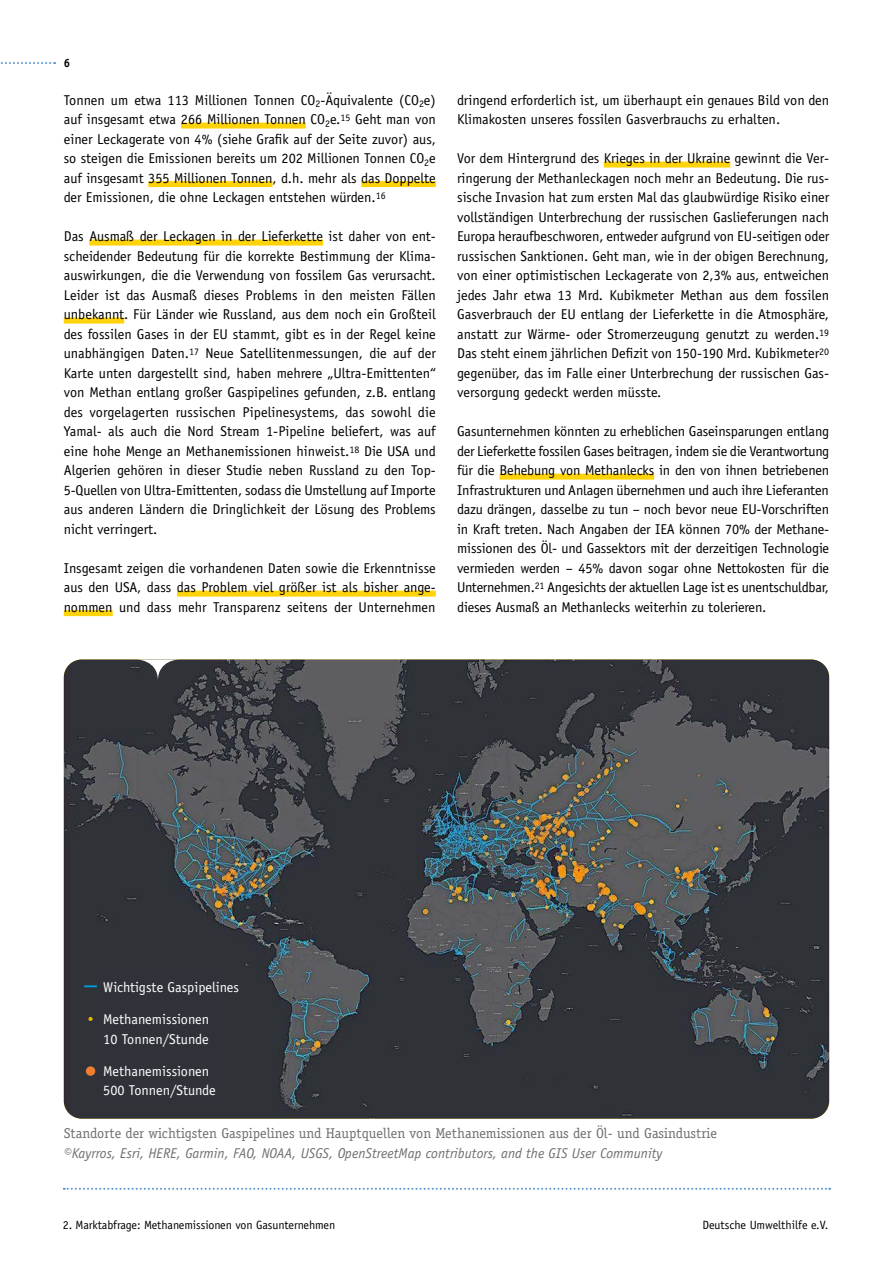
<style>
.page{position:relative;width:893px;height:1263px;background:#fff}
.page>*{position:absolute;margin:0;border:0;box-sizing:border-box;transform-origin:0 0}
.t1{font:14.25px/19.5px "Officina Sans";color:#000;text-align:justify}
.t2{font:14.25px "Officina Serif";color:#706f6f}
.t3{font:italic 14.25px "Officina Sans";color:#706f6f}
.t4{font:14.25px/19.5px "Officina Sans";color:#fff}
.t5{font:12px "Officina Sans";letter-spacing:-.005em;color:#000}
.t6{font:700 12px "Officina Sans";color:#000;scale:.95 1}
</style>
<div class="page">
<svg style="left:64px;top:1188px;width:766px;height:2px"></svg>
<svg style="left:1px;top:62px;width:54px;height:2px"></svg>
<div style="left:181px;top:123px;width:125px;height:6px;background:#ffd309"></div>
<div style="left:148px;top:181px;width:124px;height:6px;background:#ffd309"></div>
<div style="left:361px;top:181px;width:75px;height:6px;background:#ffd309"></div>
<div style="left:89px;top:240px;width:234px;height:6px;background:#ffd309"></div>
<div style="left:64px;top:318px;width:60px;height:6px;background:#ffd309"></div>
<div style="left:177px;top:591px;width:259px;height:6px;background:#ffd309"></div>
<div style="left:64px;top:610px;width:49px;height:6px;background:#ffd309"></div>
<div style="left:604px;top:162px;width:126px;height:6px;background:#ffd309"></div>
<div style="left:499px;top:474px;width:155px;height:6px;background:#ffd309"></div>
<img style="left:64px;top:659px;width:765px;height:460px">
<div style="left:92px;top:966px;width:134px;height:140px;background:#2f3239;border-radius:18px"></div>
<svg style="left:137px;top:659px;width:42px;height:22px"></svg>
<svg style="left:84px;top:985px;width:13px;height:2px"></svg>
<svg style="left:88px;top:1017px;width:5px;height:4px"></svg>
<div style="left:86px;top:1066px;width:9px;height:10px;background:#ed7d31;border-radius:50%"></div>
<p class="t6" style="left:64px;top:55px;width:8px">6</p>
<p class="t1" style="left:64px;top:90px;width:374px">Tonnen um etwa 113 Millionen Tonnen CO<sub>2</sub>-Äquivalente (CO<sub>2</sub>e) auf insgesamt etwa 266 Millionen Tonnen CO<sub>2</sub>e.<sup>15</sup> Geht man von einer Leckagerate von 4% (siehe Grafik auf der Seite zuvor) aus, so steigen die Emissionen bereits um 202 Millionen Tonnen CO<sub>2</sub>e auf insgesamt 355 Millionen Tonnen, d.h. mehr als das Doppelte der Emissionen, die ohne Leckagen entstehen würden.<sup>16</sup></p>
<p class="t1" style="left:64px;top:226px;width:374px">Das Ausmaß der Leckagen in der Lieferkette ist daher von ent&shy;scheidender Bedeutung für die korrekte Bestimmung der Klima&shy;auswirkungen, die die Verwendung von fossilem Gas verursacht.<br>Leider ist das Ausmaß dieses Problems in den meisten Fällen unbekannt. Für Länder wie Russland, aus dem noch ein Großteil des fossilen Gases in der EU stammt, gibt es in der Regel keine unabhängigen Daten.<sup>17</sup> Neue Satellitenmessungen, die auf der Karte unten dargestellt sind, haben mehrere „Ultra-Emittenten“ von Methan entlang großer Gaspipelines gefunden, z.B. entlang des vorgelagerten russischen Pipelinesystems, das sowohl die Yamal- als auch die Nord Stream 1-Pipeline beliefert, was auf eine hohe Menge an Methanemissionen hinweist.<sup>18</sup> Die USA und Algerien gehören in dieser Studie neben Russland zu den Top-5-Quellen von Ultra-Emittenten, sodass die Umstellung auf Importe aus anderen Ländern die Dringlichkeit der Lösung des Problems nicht verringert.</p>
<p class="t1" style="left:64px;top:558px;width:374px">Insgesamt zeigen die vorhandenen Daten sowie die Erkenntnisse aus den USA, dass das Problem viel größer ist als bisher ange&shy;nommen und dass mehr Transparenz seitens der Unternehmen</p>
<p class="t1" style="left:457px;top:90px;width:374px">dringend erforderlich ist, um überhaupt ein genaues Bild von den<br>Klimakosten unseres fossilen Gasverbrauchs zu erhalten.</p>
<p class="t1" style="left:457px;top:148px;width:374px">Vor dem Hintergrund des Krieges in der Ukraine gewinnt die Ver&shy;ringerung der Methanleckagen noch mehr an Bedeutung. Die rus&shy;sische Invasion hat zum ersten Mal das glaubwürdige Risiko einer vollständigen Unterbrechung der russischen Gaslieferungen nach Europa heraufbeschworen, entweder aufgrund von EU-seitigen oder russischen Sanktionen. Geht man, wie in der obigen Berechnung, von einer optimistischen Leckagerate von 2,3% aus, entweichen jedes Jahr etwa 13 Mrd. Kubikmeter Methan aus dem fossilen Gasverbrauch der EU entlang der Lieferkette in die Atmosphäre, anstatt zur Wärme- oder Stromerzeugung genutzt zu werden.<sup>19<br></sup>Das steht einem jährlichen Defizit von 150-190 Mrd. Kubikmeter<sup>20 </sup>gegenüber, das im Falle einer Unterbrechung der russischen Gas&shy;versorgung gedeckt werden müsste.</p>
<p class="t1" style="left:457px;top:421px;width:374px">Gasunternehmen könnten zu erheblichen Gaseinsparungen entlang der Lieferkette fossilen Gases beitragen, indem sie die Verantwortung für die Behebung von Methanlecks in den von ihnen betriebenen Infrastrukturen und Anlagen übernehmen und auch ihre Lieferanten dazu drängen, dasselbe zu tun – noch bevor neue EU-Vorschriften in Kraft treten. Nach Angaben der IEA können 70% der Methane&shy;missionen des Öl- und Gassektors mit der derzeitigen Technologie vermieden werden – 45% davon sogar ohne Nettokosten für die Unternehmen.<sup>21</sup> Angesichts der aktuellen Lage ist es unentschuldbar, dieses Ausmaß an Methanlecks weiterhin zu tolerieren.</p>
<p class="t4" style="left:103px;top:977px;width:137px">Wichtigste Gaspipelines</p>
<p class="t4" style="left:103px;top:1009px;width:107px">Methanemissionen<br>10 Tonnen/Stunde</p>
<p class="t4" style="left:103px;top:1061px;width:114px">Methanemissionen<br>500 Tonnen/Stunde</p>
<p class="t2" style="left:64px;top:1125px;width:655px">Standorte der wichtigsten Gaspipelines und Hauptquellen von Methanemissionen aus der Öl- und Gasindustrie</p>
<p class="t3" style="left:64px;top:1144px;width:600px">©Kayrros, Esri, HERE, Garmin, FAO, NOAA, USGS, OpenStreetMap contributors, and the GIS User Community</p>
<p class="t5" style="left:63px;top:1218px;width:274px">2. Marktabfrage: Methanemissionen von Gasunternehmen</p>
<p class="t5" style="left:702px;top:1218px;width:127px">Deutsche Umwelthilfe e.V.</p>
</div>
